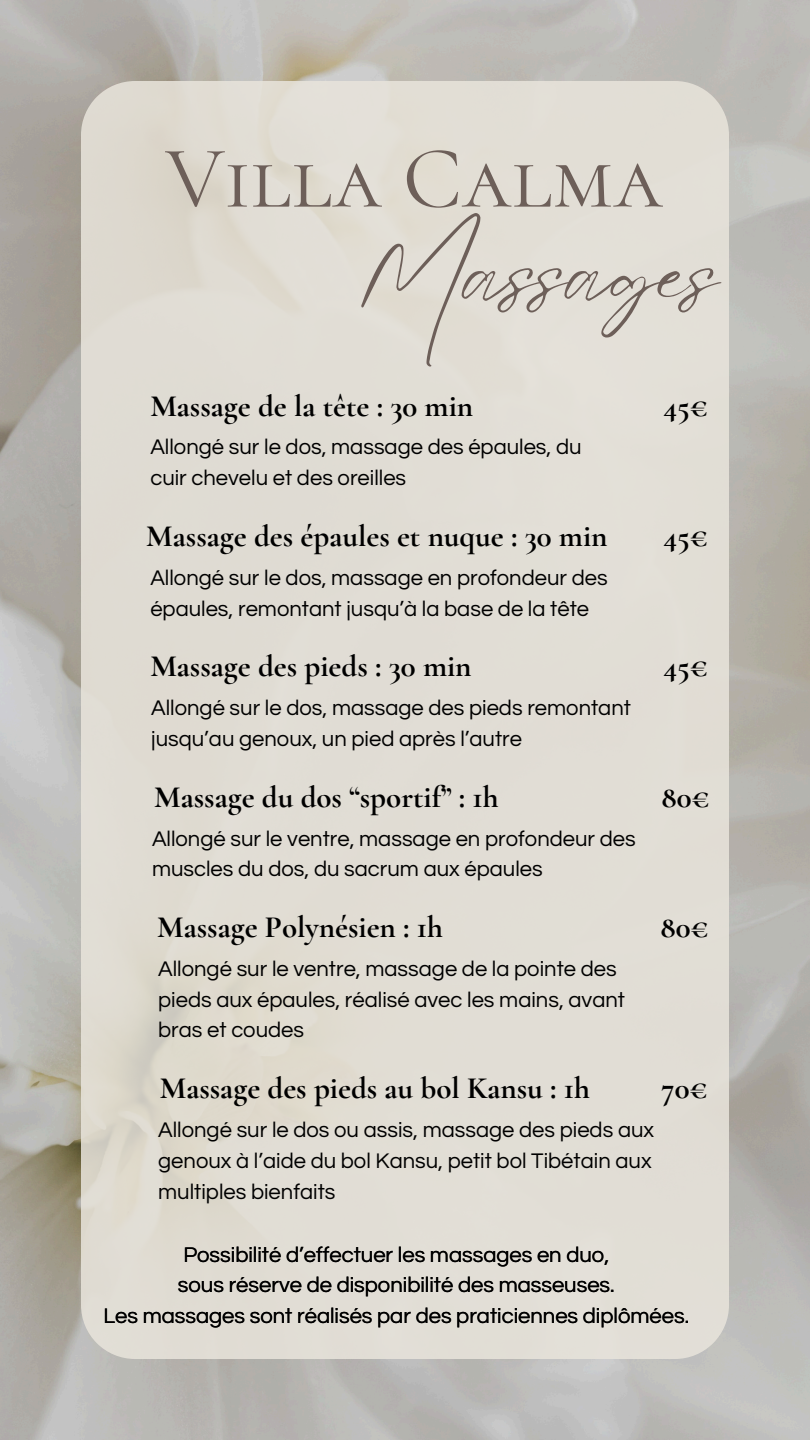
<style>
.page{position:relative;width:810px;height:1440px;background:#fff}
.page>*{position:absolute;margin:0;border:0;box-sizing:border-box;transform-origin:0 0}
.t1{font:92.4px "Eyesome Script";color:#6d5f59}
.t2{font:88.6px "Cormorant SC";color:#6d5f59}
.t3{font:700 31px "Cormorant Garamond";color:#000}
.t4{font:22px/30.8px "Questrial";color:#000}
</style>
<div class="page">
<img style="left:0;top:0;width:810px;height:1440px">
<div style="left:81px;top:81px;width:648px;height:1278px;background:#e1ddd5"></div>
<h2 class="t2" style="left:165px;top:125px;width:499px">Villa Calma</h2>
<h1 class="t1" style="left:357px;top:213px;width:363px">Massages</h1>
<h3 class="t3" style="left:150px;top:386px;width:324px">Massage de la tête : 30 min</h3>
<p class="t4" style="left:150px;top:432px;width:433px">Allongé sur le dos, massage des épaules, du cuir chevelu et des oreilles</p>
<h3 class="t3" style="left:146px;top:517px;width:463px">Massage des épaules et nuque : 30 min</h3>
<p class="t4" style="left:150px;top:563px;width:459px">Allongé sur le dos, massage en profondeur des épaules, remontant jusqu’à la base de la tête</p>
<h3 class="t3" style="left:150px;top:647px;width:323px">Massage des pieds : 30 min</h3>
<p class="t4" style="left:151px;top:693px;width:481px">Allongé sur le dos, massage des pieds remontant jusqu’au genoux, un pied après l’autre</p>
<h3 class="t3" style="left:154px;top:778px;width:346px">Massage du dos “sportif” : 1h</h3>
<p class="t4" style="left:152px;top:823px;width:485px">Allongé sur le ventre, massage en profondeur des muscles du dos, du sacrum aux épaules</p>
<h3 class="t3" style="left:157px;top:908px;width:287px">Massage Polynésien : 1h</h3>
<p class="t4" style="left:158px;top:954px;width:468px">Allongé sur le ventre, massage de la pointe des pieds aux épaules, réalisé avec les mains, avant bras et coudes</p>
<h3 class="t3" style="left:160px;top:1069px;width:432px">Massage des pieds au bol Kansu : 1h</h3>
<h3 class="t3" style="left:663px;top:386px;width:47px">45€</h3>
<h3 class="t3" style="left:663px;top:517px;width:47px">45€</h3>
<h3 class="t3" style="left:663px;top:647px;width:47px">45€</h3>
<h3 class="t3" style="left:662px;top:778px;width:50px">80€</h3>
<h3 class="t3" style="left:661px;top:908px;width:50px">80€</h3>
<h3 class="t3" style="left:661px;top:1069px;width:48px">70€</h3>
<p class="t4" style="left:158px;top:1115px;width:497px;text-align:justify">Allongé sur le dos ou assis, massage des pieds aux genoux à l’aide du bol Kansu, petit bol Tibétain aux multiples bienfaits</p>
<p class="t4" style="left:103px;top:1239px;width:587px;text-align:center">Possibilité d’effectuer les massages en duo,<br>sous réserve de disponibilité des masseuses.<br>Les massages sont réalisés par des praticiennes diplômées.</p>
</div>
